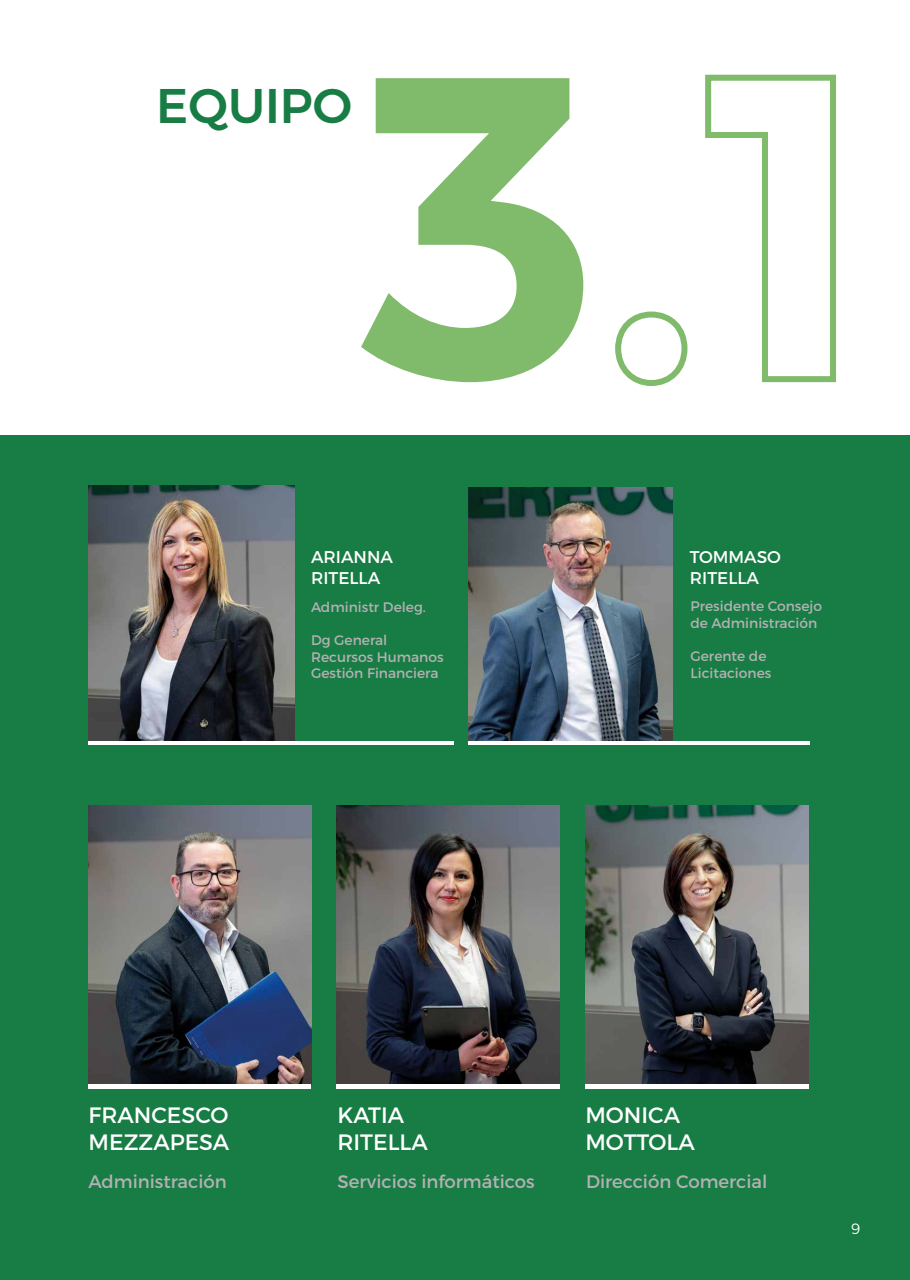
<style>
.page{position:relative;width:910px;height:1280px;background:#fff}
.page>*{position:absolute;margin:0;border:0;box-sizing:border-box;transform-origin:0 0}
.t1{font:600 430.5px "Montserrat";color:#80ba6b}
.t2{font:500 48.6px "Montserrat";color:#187c45}
.t3{font:22.2px/26.7px "Montserrat";color:#fff}
.t4{font:18.15px "Montserrat";color:#b3b2b2}
.t5{font:16.95px/20.4px "Montserrat";color:#fff}
.t6{font:300 15px "Montserrat";color:#fff}
.t7{font:13.8px/16.6px "Montserrat";color:#b3b2b2}
</style>
<div class="page">
<div style="left:615px;top:312px;width:72px;height:74px;border:6px solid #80ba6b;border-radius:50%"></div>
<svg style="left:705px;top:74px;width:131px;height:309px"></svg>
<div style="left:0;top:435px;width:910px;height:845px;background:#187c45"></div>
<img style="left:585px;top:806px;width:223px;height:279px">
<img style="left:336px;top:806px;width:223px;height:279px">
<img style="left:88px;top:485px;width:206px;height:256px">
<img style="left:469px;top:487px;width:204px;height:254px">
<img style="left:88px;top:806px;width:223px;height:278px">
<hr style="left:469px;top:741px;width:341px;height:3px;background:#fff">
<hr style="left:88px;top:741px;width:366px;height:3px;background:#fff">
<hr style="left:88px;top:1085px;width:223px;height:4px;background:#fff">
<hr style="left:585px;top:1085px;width:224px;height:4px;background:#fff">
<hr style="left:336px;top:1085px;width:224px;height:4px;background:#fff">
<h2 class="t2" style="left:156px;top:75px;width:197px">EQUIPO</h2>
<h1 class="t1" style="left:361px;top:-40px;width:239px">3</h1>
<p class="t5" style="left:311px;top:547px;width:84px">ARIANNA<br>RITELLA</p>
<p class="t7" style="left:311px;top:598px;width:116px">Administr Deleg.</p>
<p class="t7" style="left:311px;top:632px;width:134px">Dg General<br>Recursos Humanos<br>Gestión Financiera</p>
<p class="t5" style="left:690px;top:547px;width:93px">TOMMASO<br>RITELLA</p>
<p class="t7" style="left:690px;top:598px;width:133px">Presidente Consejo de Administración</p>
<p class="t7" style="left:690px;top:648px;width:82px">Gerente de<br>Licitaciones</p>
<h3 class="t3" style="left:89px;top:1101px;width:142px">FRANCESCO<br>MEZZAPESA</h3>
<h3 class="t4" style="left:89px;top:1170px;width:140px">Administración</h3>
<h3 class="t3" style="left:337px;top:1101px;width:92px">KATIA<br>RITELLA</h3>
<h3 class="t4" style="left:337px;top:1170px;width:199px">Servicios informáticos</h3>
<h3 class="t3" style="left:585px;top:1102px;width:111px">MONICA<br>MOTTOLA</h3>
<h3 class="t4" style="left:586px;top:1170px;width:183px">Dirección Comercial</h3>
<p class="t6" style="left:851px;top:1220px;width:11px">9</p>
</div>
